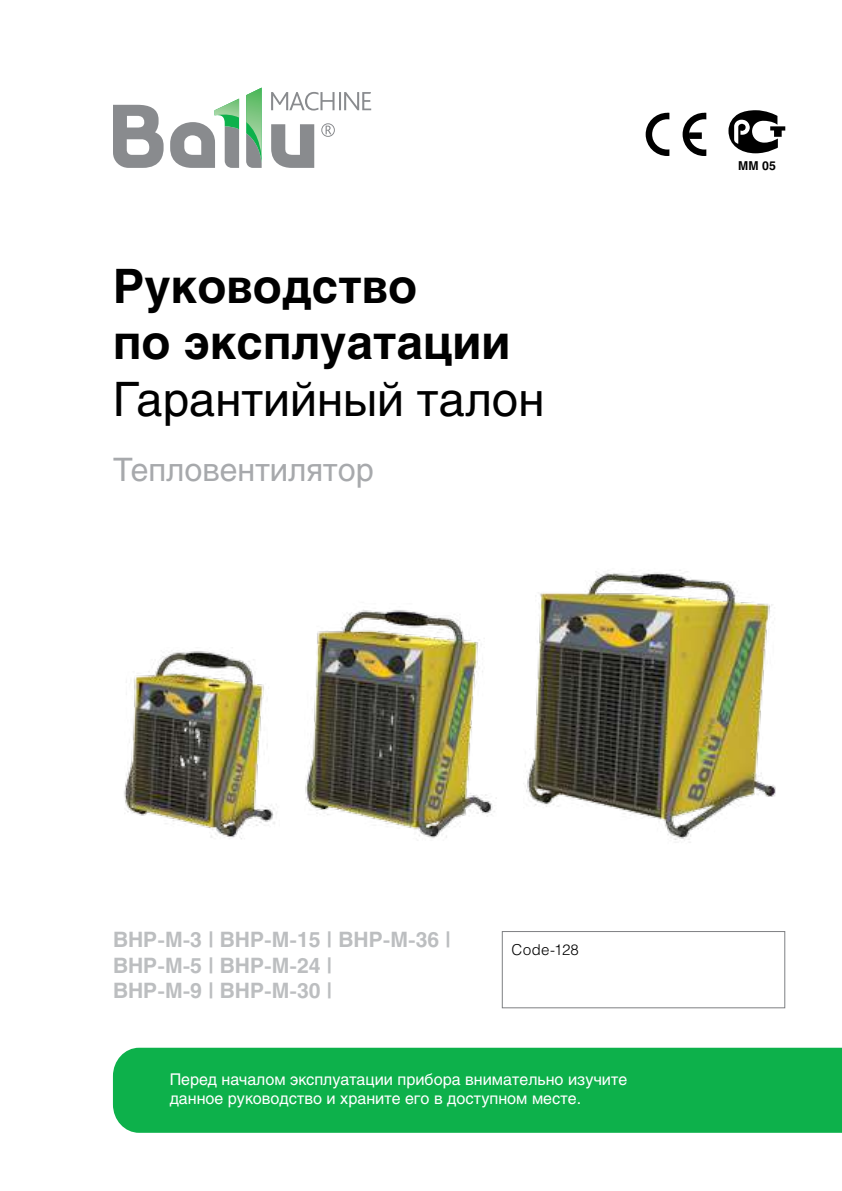
<style>
.page{position:relative;width:842px;height:1191px;background:#fff}
.page>*{position:absolute;margin:0;border:0;box-sizing:border-box;transform-origin:0 0}
.t1{font:700 47px/56.4px "Helios C";color:#000}
.t2{font:47px "Helios";color:#000}
.t3{font:32px "Helios";color:#a7a9ac}
.t4{font:700 21px/25.2px "Helios";color:#bcbec0}
.t5{font:16px/19.2px "Helios";color:#fff}
.t6{font:300 15px "Helios";letter-spacing:.02em;color:#000}
.t7{font:700 12.2px "Helios C";color:#000}
</style>
<div class="page">
<div style="left:113px;top:1047px;width:729px;height:85px;background:#0db14b"></div>
<svg style="left:728px;top:110px;width:57px;height:43px"></svg>
<img style="left:124px;top:651px;width:153px;height:188px">
<img style="left:305px;top:610px;width:192px;height:228px">
<img style="left:523px;top:570px;width:253px;height:273px">
<svg style="left:113px;top:88px;width:258px;height:80px"></svg>
<div style="left:502px;top:931px;width:283px;height:77px;border:1px solid #7e8083"></div>
<svg style="left:646px;top:113px;width:23px;height:43px"></svg>
<svg style="left:683px;top:113px;width:23px;height:43px"></svg>
<h1 class="t1" style="left:113px;top:258px;width:399px">Руководство<br>по эксплуатации</h1>
<h1 class="t2" style="left:113px;top:371px;width:433px">Гарантийный талон</h1>
<h2 class="t3" style="left:113px;top:451px;width:262px">Тепловентилятор</h2>
<p class="t7" style="left:738px;top:158px;width:39px">MM 05</p>
<h3 class="t4" style="left:113px;top:927px;width:340px">BHP-M-3 | BHP-M-15 | BHP-M-36 |<br>BHP-M-5 | BHP-M-24 |<br>BHP-M-9 | BHP-M-30 |</h3>
<p class="t6" style="left:512px;top:941px;width:69px">Code-128</p>
<p class="t5" style="left:170px;top:1069px;width:459px">Перед началом эксплуатации прибора внимательно изучите данное руководство и храните его в доступном месте.</p>
</div>
